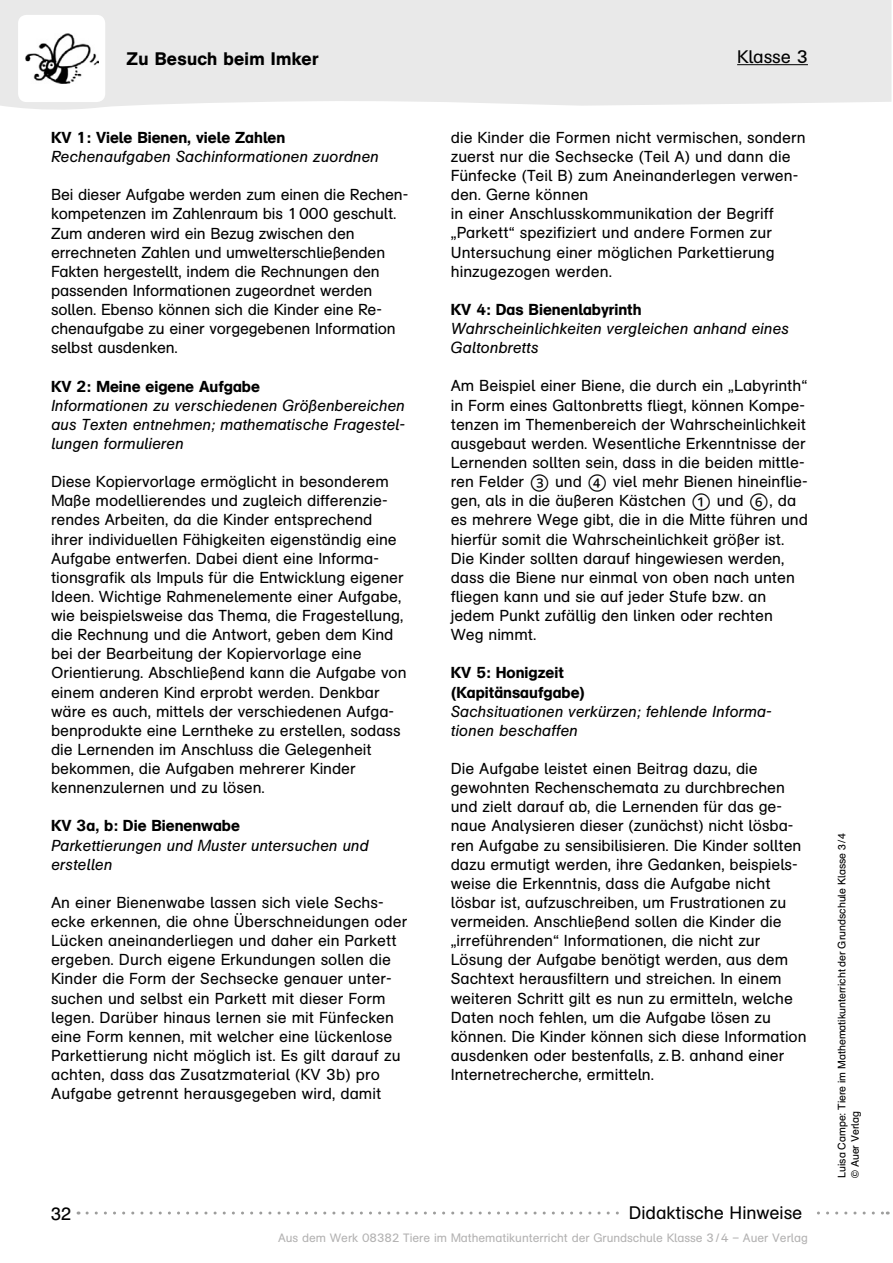
<style>
.page{position:relative;width:893px;height:1263px;background:#fff}
.page>*{position:absolute;margin:0;border:0;box-sizing:border-box;transform-origin:0 0}
.t1{font:18px "GSGBY Mathe 07";color:#000}
.t2{font:700 18px "GSGBY Mathe 07";letter-spacing:.015em;color:#000}
.t3{font:18px "Auer Schulbuch";color:#000}
.t4{font:15.75px/19px "GSGBY Mathe 07";color:#000}
.t5{font:italic 15.75px/19px "GSGBY Mathe 07";color:#000}
.t6{font:700 15.75px/19px "GSGBY Mathe 07";color:#000}
.t7{font:12px "GSGBY Mathe 07";color:#b3b2b2}
.t8{font:10.5px/13.5px "Auer Schulbuch";color:#000}
</style>
<div class="page">
<div style="left:0;top:0;width:891px;height:110px;background:#e9e9e9"></div>
<svg style="left:87px;top:1211px;width:801px;height:3px"></svg>
<div style="left:18px;top:15px;width:87px;height:87px;background:#fff;border-radius:9px"></div>
<img style="left:25px;top:33px;width:73px;height:51px">
<div style="left:620px;top:1206px;width:191px;height:13px;background:#fff"></div>
<hr style="left:737px;top:64px;width:71px;height:1px;background:#000">
<p class="t2" style="left:126px;top:48px;width:193px">Zu Besuch beim Imker</p>
<p class="t1" style="left:737px;top:46px;width:72px">Klasse 3</p>
<p class="t6" style="left:51px;top:128px;width:236px">KV 1: Viele Bienen, viele Zahlen</p>
<p class="t5" style="left:51px;top:147px;width:329px">Rechenaufgaben Sachinformationen zuordnen</p>
<p class="t4" style="left:51px;top:185px;width:359px">Bei dieser Aufgabe werden zum einen die Rechen&shy;kompetenzen im Zahlenraum bis 1000 geschult.<br>Zum anderen wird ein Bezug zwischen den errechneten Zahlen und umwelterschließenden Fakten hergestellt, indem die Rechnungen den passenden Informationen zugeordnet werden sollen. Ebenso können sich die Kinder eine Re&shy;chenaufgabe zu einer vorgegebenen Information selbst ausdenken.</p>
<p class="t6" style="left:51px;top:376px;width:210px">KV 2: Meine eigene Aufgabe</p>
<p class="t5" style="left:51px;top:396px;width:355px;text-align:justify">Informationen zu verschiedenen Größenbereichen aus Texten entnehmen; mathematische Fragestel&shy;lungen formulieren</p>
<p class="t4" style="left:51px;top:472px;width:357px">Diese Kopiervorlage ermöglicht in besonderem Maße modellierendes und zugleich differenzie&shy;rendes Arbeiten, da die Kinder entsprechend ihrer individuellen Fähigkeiten eigenständig eine Aufgabe entwerfen. Dabei dient eine Informa&shy;tionsgrafik als Impuls für die Entwicklung eigener Ideen. Wichtige Rahmenelemente einer Aufgabe, wie beispielsweise das Thema, die Fragestellung, die Rechnung und die Antwort, geben dem Kind bei der Bearbeitung der Kopiervorlage eine Orientierung. Abschließend kann die Aufgabe von einem anderen Kind erprobt werden. Denkbar wäre es auch, mittels der verschiedenen Aufga&shy;benprodukte eine Lerntheke zu erstellen, sodass die Lernenden im Anschluss die Gelegenheit bekommen, die Aufgaben mehrerer Kinder kennenzulernen und zu lösen.</p>
<p class="t6" style="left:51px;top:816px;width:190px">KV 3a, b: Die Bienenwabe</p>
<p class="t5" style="left:51px;top:835px;width:319px">Parkettierungen und Muster untersuchen und erstellen</p>
<p class="t4" style="left:51px;top:893px;width:358px">An einer Bienenwabe lassen sich viele Sechs&shy;ecke erkennen, die ohne Überschneidungen oder Lücken aneinanderliegen und daher ein Parkett ergeben. Durch eigene Erkundungen sollen die Kinder die Form der Sechsecke genauer unter&shy;suchen und selbst ein Parkett mit dieser Form legen. Darüber hinaus lernen sie mit Fünfecken eine Form kennen, mit welcher eine lückenlose Parkettierung nicht möglich ist. Es gilt darauf zu achten, dass das Zusatzmaterial (KV 3b) pro Aufgabe getrennt herausgegeben wird, damit</p>
<p class="t4" style="left:451px;top:128px;width:356px">die Kinder die Formen nicht vermischen, sondern zuerst nur die Sechsecke (Teil A) und dann die Fünfecke (Teil B) zum Aneinanderlegen verwen&shy;den. Gerne können<br>in einer Anschlusskommunikation der Begriff „Parkett“ spezifiziert und andere Formen zur Untersuchung einer möglichen Parkettierung hinzugezogen werden.</p>
<p class="t6" style="left:451px;top:300px;width:192px">KV 4: Das Bienenlabyrinth</p>
<p class="t5" style="left:451px;top:319px;width:340px">Wahrscheinlichkeiten vergleichen anhand eines<br>Galtonbretts</p>
<p class="t4" style="left:451px;top:376px;width:359px">Am Beispiel einer Biene, die durch ein „Labyrinth“ in Form eines Galtonbretts fliegt, können Kompe&shy;tenzen im Themenbereich der Wahrscheinlichkeit ausgebaut werden. Wesentliche Erkenntnisse der Lernenden sollten sein, dass in die beiden mittle&shy;ren Felder ③ und ④ viel mehr Bienen hineinflie&shy;gen, als in die äußeren Kästchen ① und ⑥, da es mehrere Wege gibt, die in die Mitte führen und hierfür somit die Wahrscheinlichkeit größer ist.<br>Die Kinder sollten darauf hingewiesen werden, dass die Biene nur einmal von oben nach unten fliegen kann und sie auf jeder Stufe bzw. an jedem Punkt zufällig den linken oder rechten Weg nimmt.</p>
<p class="t6" style="left:451px;top:663px;width:136px">KV 5: Honigzeit (Kapitänsaufgabe)</p>
<p class="t5" style="left:451px;top:702px;width:322px">Sachsituationen verkürzen; fehlende Informa&shy;tionen beschaffen</p>
<p class="t4" style="left:451px;top:759px;width:357px">Die Aufgabe leistet einen Beitrag dazu, die gewohnten Rechenschemata zu durchbrechen und zielt darauf ab, die Lernenden für das ge&shy;naue Analysieren dieser (zunächst) nicht lösba&shy;ren Aufgabe zu sensibilisieren. Die Kinder sollten dazu ermutigt werden, ihre Gedanken, beispiels&shy;weise die Erkenntnis, dass die Aufgabe nicht lösbar ist, aufzuschreiben, um Frustrationen zu vermeiden. Anschließend sollen die Kinder die „irreführenden“ Informationen, die nicht zur Lösung der Aufgabe benötigt werden, aus dem Sachtext herausfiltern und streichen. In einem weiteren Schritt gilt es nun zu ermitteln, welche Daten noch fehlen, um die Aufgabe lösen zu können. Die Kinder können sich diese Information ausdenken oder bestenfalls, z.B. anhand einer Internetrecherche, ermitteln.</p>
<p class="t3" style="left:51px;top:1202px;width:22px">32</p>
<p class="t1" style="left:629px;top:1202px;width:175px">Didaktische Hinweise</p>
<p class="t7" style="left:278px;top:1230px;width:531px">Aus dem Werk 08382 Tiere im Mathematikunterricht der Grundschule Klasse 3/4 – Auer Verlag</p>
<p class="t8" style="left:835px;top:1178px;width:347px;rotate:-90deg">Luisa Campe: Tiere im Mathematikunterricht der Grundschule Klasse 3/4 © Auer Verlag</p>
</div>
